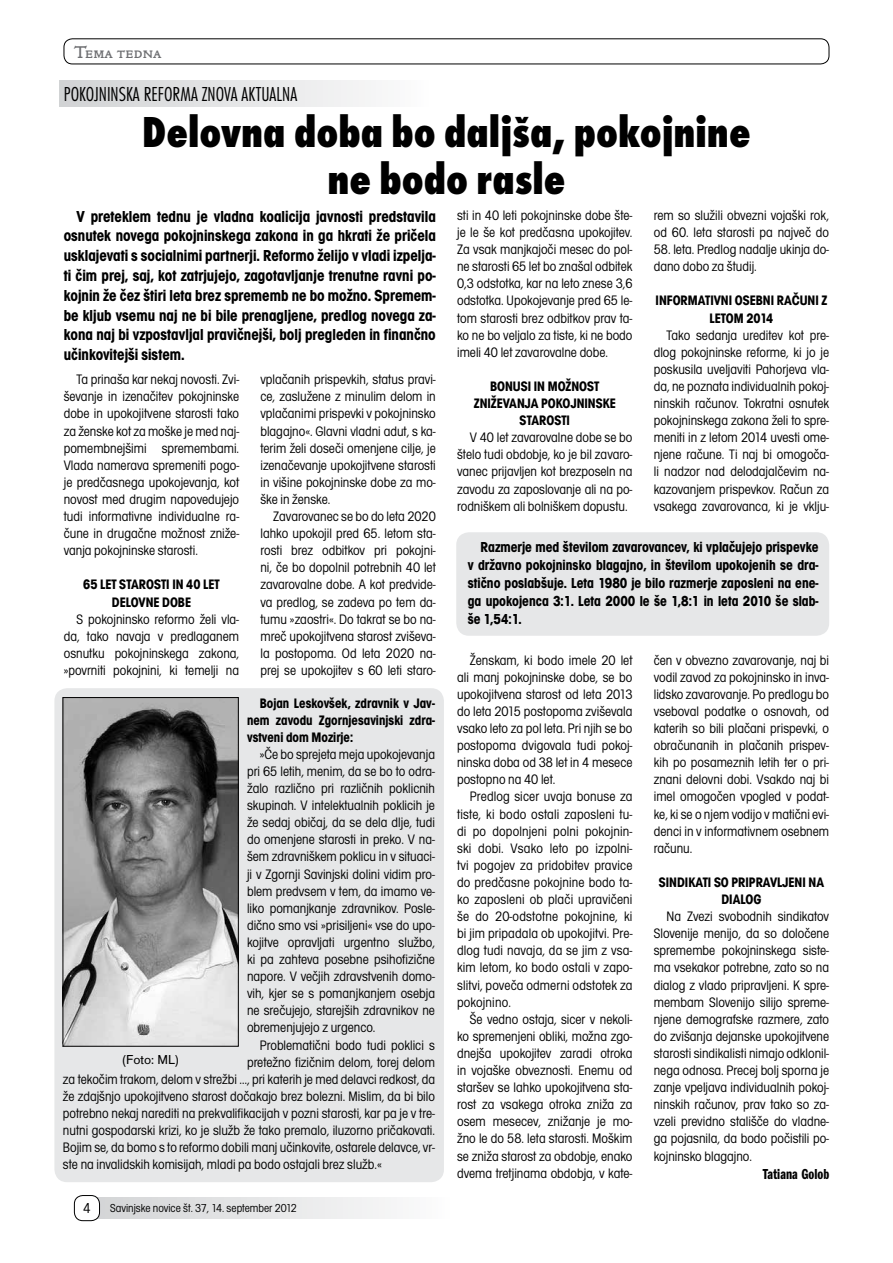
<style>
.page{position:relative;width:893px;height:1263px;background:#fff}
.page>*{position:absolute;margin:0;border:0;box-sizing:border-box;transform-origin:0 0}
.t1{font:45px/46.5px "Futura TEE Extr Bold Cond";color:#000;text-align:center}
.t2{font:21px "Futura TEE Ligh Cond";color:#000}
.t3{font:18px "Golden Typ SC Itc TEE Orig";color:#6d6e71}
.t4{font:700 condensed 16.5px/19.8px "Avant Gar Got Itc TEE";color:#000;text-align:justify}
.t5{font:700 condensed 15px/18px "Avant Gar Got Itc TEE";color:#000;text-align:justify}
.t6{font:15px "Franklin Got Itc TEE Demi Comp";color:#000}
.t7{font:condensed 15px "Avant Gar Got Itc TEE";color:#000}
.t8{font:condensed 14.25px/17.1px "Avant Gar Got Itc TEE";color:#000;text-align:justify}
.t9{font:700 condensed 14.25px/17.1px "Avant Gar Got Itc TEE";color:#000;text-align:center}
.t10{font:13.5px "Accius TEE";letter-spacing:-.005em;color:#000}
.t11{font:condensed 12px "Avant Gar Got Itc TEE";color:#000}
</style>
<div class="page">
<div style="left:78px;top:1197px;width:372px;height:22px;background:linear-gradient(to right,#cfd0d1,#fdfdfd)"></div>
<div style="left:74px;top:1195px;width:26px;height:26px;background:#fff;border-radius:9px"></div>
<div style="left:74px;top:1195px;width:26px;height:26px;border:1px solid #000;border-radius:9px"></div>
<div style="left:64px;top:39px;width:765px;height:25px;border:1px solid #000;border-radius:9px"></div>
<div style="left:60px;top:81px;width:369px;height:25px;background:linear-gradient(to right,#d1d2d4,#fcfcfc)"></div>
<div style="left:54px;top:688px;width:390px;height:494px;background:#e6e7e8;border-radius:13px"></div>
<div style="left:456px;top:532px;width:373px;height:104px;background:#e6e7e8;border-radius:13px"></div>
<img style="left:65px;top:699px;width:172px;height:345px">
<div style="left:63px;top:697px;width:176px;height:349px;border:1px solid #000"></div>
<p class="t3" style="left:74px;top:42px;width:89px">Tema tedna</p>
<h2 class="t2" style="left:64px;top:82px;width:235px">POKOJNINSKA REFORMA ZNOVA AKTUALNA</h2>
<h1 class="t1" style="left:142px;top:110px;width:610px">Delovna doba bo daljša, pokojnine ne bodo rasle</h1>
<p class="t4" style="left:64px;top:206px;width:374px;text-indent:13px">V preteklem tednu je vladna koalicija javnosti predstavila osnutek novega pokojninskega zakona in ga hkrati že pričela usklajevati s socialnimi partnerji. Reformo želijo v vladi izpelja&shy;ti čim prej, saj, kot zatrjujejo, zagotavljanje trenutne ravni po&shy;kojnin že čez štiri leta brez sprememb ne bo možno. Spremem&shy;be kljub vsemu naj ne bi bile prenagljene, predlog novega za&shy;kona naj bi vzpostavljal pravičnejši, bolj pregleden in finančno učinkovitejši sistem.</p>
<p class="t8" style="left:64px;top:371px;width:177px;text-indent:13px">Ta prinaša kar nekaj novosti. Zvi&shy;ševanje in izenačitev pokojninske dobe in upokojitvene starosti tako za ženske kot za moške je med naj&shy;pomembnejšimi spremembami.<br>Vlada namerava spremeniti pogo&shy;je predčasnega upokojevanja, kot novost med drugim napovedujejo tudi informativne individualne ra&shy;čune in drugačne možnost zniže&shy;vanja pokojninske starosti.</p>
<p class="t9" style="left:83px;top:576px;width:138px">65 LET STAROSTI IN 40 LET<br>DELOVNE DOBE</p>
<p class="t8" style="left:64px;top:610px;width:177px;text-indent:13px">S pokojninsko reformo želi vla&shy;da, tako navaja v predlaganem osnutku pokojninskega zakona, »povrniti pokojnini, ki temelji na</p>
<p class="t8" style="left:260px;top:371px;width:177px">vplačanih prispevkih, status pravi&shy;ce, zaslužene z minulim delom in vplačanimi prispevki v pokojninsko blagajno«. Glavni vladni adut, s ka&shy;terim želi doseči omenjene cilje, je izenačevanje upokojitvene starosti in višine pokojninske dobe za mo&shy;ške in ženske.</p>
<p class="t8" style="left:260px;top:508px;width:177px;text-indent:13px">Zavarovanec se bo do leta 2020 lahko upokojil pred 65. letom sta&shy;rosti brez odbitkov pri pokojni&shy;ni, če bo dopolnil potrebnih 40 let zavarovalne dobe. A kot predvide&shy;va predlog, se zadeva po tem da&shy;tumu »zaostri«. Do takrat se bo na&shy;mreč upokojitvena starost zviševa&shy;la postopoma. Od leta 2020 na&shy;prej se upokojitev s 60 leti staro-</p>
<p class="t9" style="left:247px;top:694px;width:189px;text-align:justify;text-indent:13px">Bojan Leskovšek, zdravnik v Jav&shy;nem zavodu Zgornjesavinjski zdra&shy;vstveni dom Mozirje:</p>
<p class="t8" style="left:247px;top:746px;width:189px;text-indent:13px">»Če bo sprejeta meja upokojevanja pri 65 letih, menim, da se bo to odra&shy;žalo različno pri različnih poklicnih skupinah. V intelektualnih poklicih je že sedaj običaj, da se dela dlje, tudi do omenjene starosti in preko. V na&shy;šem zdravniškem poklicu in v situaci&shy;ji v Zgornji Savinjski dolini vidim pro&shy;blem predvsem v tem, da imamo ve&shy;liko pomanjkanje zdravnikov. Posle&shy;dično smo vsi »prisiljeni« vse do upo&shy;kojitve opravljati urgentno službo, ki pa zahteva posebne psihofizične napore. V večjih zdravstvenih domo&shy;vih, kjer se s pomanjkanjem osebja ne srečujejo, starejših zdravnikov ne obremenjujejo z urgenco.</p>
<p class="t8" style="left:260px;top:1036px;width:177px">Problematični bodo tudi poklici s</p>
<p class="t8" style="left:247px;top:1053px;width:189px">pretežno fizičnim delom, torej delom</p>
<p class="t8" style="left:63px;top:1071px;width:374px">za tekočim trakom, delom v strežbi …, pri katerih je med delavci redkost, da</p>
<p class="t8" style="left:63px;top:1088px;width:374px">že zdajšnjo upokojitveno starost dočakajo brez bolezni. Mislim, da bi bilo</p>
<p class="t8" style="left:63px;top:1105px;width:374px">potrebno nekaj narediti na prekvalifikacijah v pozni starosti, kar pa je v tre-</p>
<p class="t8" style="left:63px;top:1122px;width:374px">nutni gospodarski krizi, ko je služb že tako premalo, iluzorno pričakovati.</p>
<p class="t8" style="left:63px;top:1139px;width:374px">Bojim se, da bomo s to reformo dobili manj učinkovite, ostarele delavce, vr-</p>
<p class="t8" style="left:63px;top:1156px;width:320px">ste na invalidskih komisijah, mladi pa bodo ostajali brez služb.«</p>
<p class="t10" style="left:122px;top:1052px;width:58px">(Foto: ML)</p>
<p class="t7" style="left:83px;top:1199px;width:9px">4</p>
<p class="t11" style="left:110px;top:1201px;width:188px">Savinjske novice št. 37, 14. september 2012</p>
<p class="t8" style="left:457px;top:207px;width:177px">sti in 40 leti pokojninske dobe šte&shy;je le še kot predčasna upokojitev.<br>Za vsak manjkajoči mesec do pol&shy;ne starosti 65 let bo znašal odbitek 0,3 odstotka, kar na leto znese 3,6 odstotka. Upokojevanje pred 65 le&shy;tom starosti brez odbitkov prav ta&shy;ko ne bo veljalo za tiste, ki ne bodo imeli 40 let zavarovalne dobe.</p>
<p class="t9" style="left:474px;top:378px;width:143px">BONUSI IN MOŽNOST<br>ZNIŽEVANJA POKOJNINSKE<br>STAROSTI</p>
<p class="t8" style="left:457px;top:429px;width:177px;text-indent:13px">V 40 let zavarovalne dobe se bo štelo tudi obdobje, ko je bil zavaro&shy;vanec prijavljen kot brezposeln na zavodu za zaposlovanje ali na po&shy;rodniškem ali bolniškem dopustu.</p>
<p class="t8" style="left:654px;top:207px;width:177px">rem so služili obvezni vojaški rok, od 60. leta starosti pa največ do</p>
<p class="t8" style="left:654px;top:241px;width:177px">58. leta. Predlog nadalje ukinja do&shy;dano dobo za študij.</p>
<p class="t9" style="left:656px;top:292px;width:173px">INFORMATIVNI OSEBNI RAČUNI Z<br>LETOM 2014</p>
<p class="t8" style="left:654px;top:327px;width:177px;text-indent:13px">Tako sedanja ureditev kot pre&shy;dlog pokojninske reforme, ki jo je poskusila uveljaviti Pahorjeva vla&shy;da, ne poznata individualnih pokoj&shy;ninskih računov. Tokratni osnutek pokojninskega zakona želi to spre&shy;meniti in z letom 2014 uvesti ome&shy;njene račune. Ti naj bi omogoča&shy;li nadzor nad delodajalčevim na&shy;kazovanjem prispevkov. Račun za vsakega zavarovanca, ki je vklju-</p>
<p class="t5" style="left:468px;top:538px;width:352px;text-indent:13px">Razmerje med številom zavarovancev, ki vplačujejo prispevke v državno pokojninsko blagajno, in številom upokojenih se dra&shy;stično poslabšuje. Leta 1980 je bilo razmerje zaposleni na ene&shy;ga upokojenca 3:1. Leta 2000 le še 1,8:1 in leta 2010 še slab&shy;še 1,54:1.</p>
<p class="t8" style="left:457px;top:651px;width:177px;text-indent:13px">Ženskam, ki bodo imele 20 let ali manj pokojninske dobe, se bo upokojitvena starost od leta 2013 do leta 2015 postopoma zviševala vsako leto za pol leta. Pri njih se bo postopoma dvigovala tudi pokoj&shy;ninska doba od 38 let in 4 mesece postopno na 40 let.</p>
<p class="t8" style="left:457px;top:788px;width:177px;text-indent:13px">Predlog sicer uvaja bonuse za tiste, ki bodo ostali zaposleni tu&shy;di po dopolnjeni polni pokojnin&shy;ski dobi. Vsako leto po izpolni&shy;tvi pogojev za pridobitev pravice do predčasne pokojnine bodo ta&shy;ko zaposleni ob plači upravičeni še do 20-odstotne pokojnine, ki bi jim pripadala ob upokojitvi. Pre&shy;dlog tudi navaja, da se jim z vsa&shy;kim letom, ko bodo ostali v zapo&shy;slitvi, poveča odmerni odstotek za pokojnino.</p>
<p class="t8" style="left:457px;top:1011px;width:177px;text-indent:13px">Še vedno ostaja, sicer v nekoli&shy;ko spremenjeni obliki, možna zgo&shy;dnejša upokojitev zaradi otroka in vojaške obveznosti. Enemu od staršev se lahko upokojitvena sta&shy;rost za vsakega otroka zniža za osem mesecev, znižanje je mo&shy;žno le do 58. leta starosti. Moškim se zniža starost za obdobje, enako dvema tretjinama obdobja, v kate-</p>
<p class="t8" style="left:654px;top:651px;width:177px">čen v obvezno zavarovanje, naj bi vodil zavod za pokojninsko in inva&shy;lidsko zavarovanje. Po predlogu bo vseboval podatke o osnovah, od katerih so bili plačani prispevki, o obračunanih in plačanih prispev&shy;kih po posameznih letih ter o pri&shy;znani delovni dobi. Vsakdo naj bi imel omogočen vpogled v podat&shy;ke, ki se o njem vodijo v matični evi&shy;denci in v informativnem osebnem računu.</p>
<p class="t9" style="left:659px;top:873px;width:167px">SINDIKATI SO PRIPRAVLJENI NA<br>DIALOG</p>
<p class="t8" style="left:654px;top:908px;width:177px;text-indent:13px">Na Zvezi svobodnih sindikatov Slovenije menijo, da so določene spremembe pokojninskega siste&shy;ma vsekakor potrebne, zato so na dialog z vlado pripravljeni. K spre&shy;membam Slovenijo silijo spreme&shy;njene demografske razmere, zato do zvišanja dejanske upokojitvene starosti sindikalisti nimajo odklonil&shy;nega odnosa. Precej bolj sporna je zanje vpeljava individualnih pokoj&shy;ninskih računov, prav tako so za&shy;vzeli previdno stališče do vladne&shy;ga pojasnila, da bodo počistili po&shy;kojninsko blagajno.</p>
<p class="t6" style="left:763px;top:1165px;width:68px">Tatiana Golob</p>
</div>
